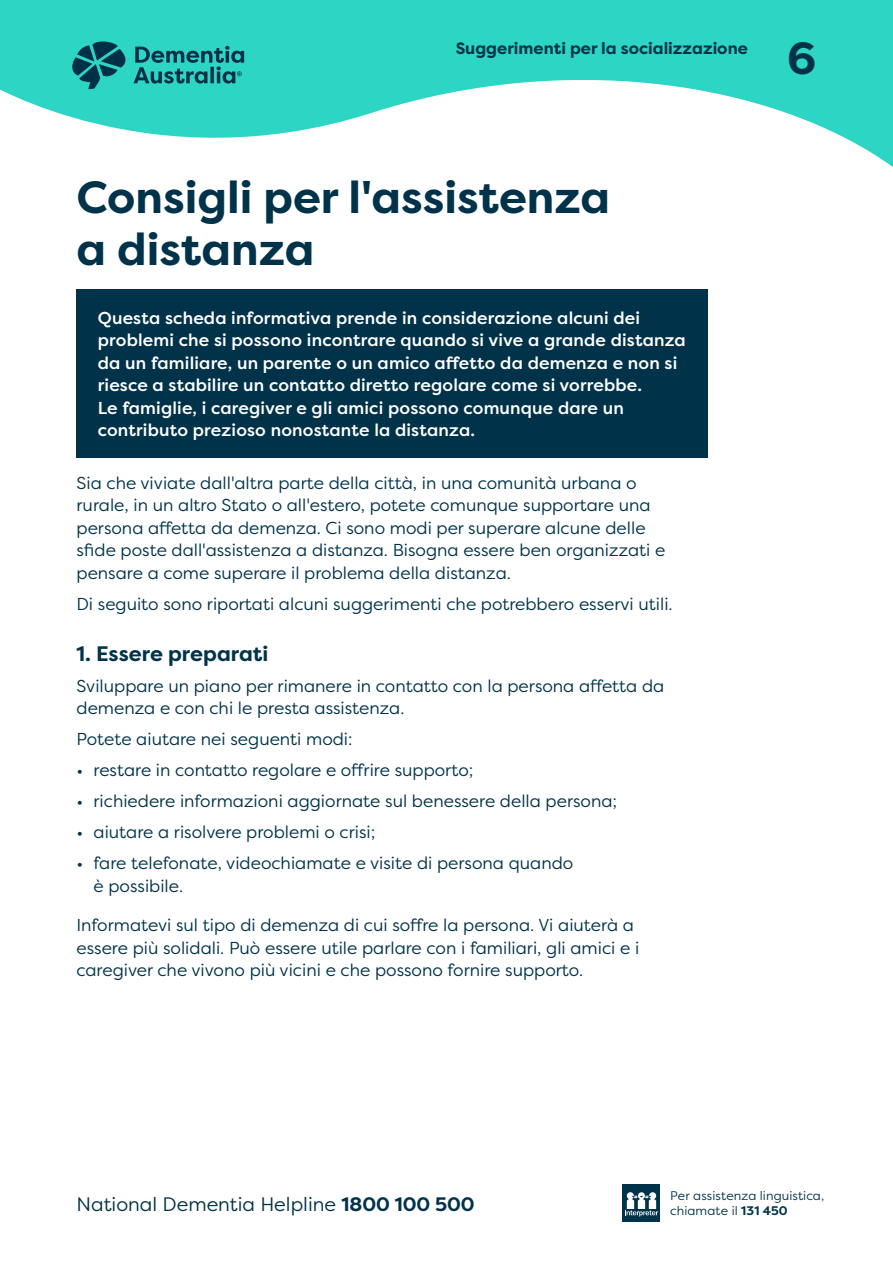
<style>
.page{position:relative;width:893px;height:1263px;background:#fff}
.page>*{position:absolute;margin:0;border:0;box-sizing:border-box;transform-origin:0 0}
.t1{font:700 45px/52.5px "Filson Pro";color:#00334a}
.t2{font:700 21px "Filson Pro";color:#00334a}
.t3{font:19.5px "Filson Pro";color:#00334a}
.t4{font:17.25px/22.5px "Filson Pro";color:#00334a}
.t5{font:500 17.25px/22.5px "Filson Pro";letter-spacing:.01em;color:#fff}
.t6{font:700 16.5px "Filson Pro";color:#00334a}
.t7{font:12.45px/15px "Filson Pro";letter-spacing:.01em;color:#00334a}
.s1{font-weight:700}
</style>
<div class="page">
<svg style="left:0;top:0;width:893px;height:167px;fill:#2cd5c4"></svg>
<svg style="left:72px;top:41px;width:172px;height:48px;background:#1d9d9a"></svg>
<div style="left:77px;top:290px;width:631px;height:168px;background:#00334a"></div>
<div style="left:623px;top:1184px;width:37px;height:37px;background:#00334a"></div>
<svg style="left:625px;top:1192px;width:33px;height:24px"></svg>
<p class="t6" style="left:456px;top:38px;width:294px">Suggerimenti per la socializzazione</p>
<p class="t1" style="left:787px;top:33px;width:31px">6</p>
<p class="t1" style="left:77px;top:171px;width:535px">Consigli per l'assistenza a distanza</p>
<p class="t5" style="left:98px;top:306px;width:590px">Questa scheda informativa prende in considerazione alcuni dei problemi che si possono incontrare quando si vive a grande distanza da un familiare, un parente o un amico affetto da demenza e non si riesce a stabilire un contatto diretto regolare come si vorrebbe.<br>Le famiglie, i caregiver e gli amici possono comunque dare un contributo prezioso nonostante la distanza.</p>
<p class="t4" style="left:77px;top:471px;width:590px">Sia che viviate dall'altra parte della città, in una comunità urbana o rurale, in un altro Stato o all'estero, potete comunque supportare una persona affetta da demenza. Ci sono modi per superare alcune delle sfide poste dall'assistenza a distanza. Bisogna essere ben organizzati e pensare a come superare il problema della distanza.</p>
<p class="t4" style="left:77px;top:592px;width:598px">Di seguito sono riportati alcuni suggerimenti che potrebbero esservi utili.</p>
<p class="t2" style="left:77px;top:640px;width:193px">1. Essere preparati</p>
<p class="t4" style="left:77px;top:674px;width:589px">Sviluppare un piano per rimanere in contatto con la persona affetta da demenza e con chi le presta assistenza.</p>
<p class="t4" style="left:77px;top:727px;width:277px">Potete aiutare nei seguenti modi:</p>
<p class="t4" style="left:77px;top:758px;width:398px">• restare in contatto regolare e offrire supporto;</p>
<p class="t4" style="left:77px;top:789px;width:542px">• richiedere informazioni aggiornate sul benessere della persona;</p>
<p class="t4" style="left:77px;top:820px;width:300px">• aiutare a risolvere problemi o crisi;</p>
<p class="t4" style="left:94px;top:851px;width:481px;text-indent:-17px">• fare telefonate, videochiamate e visite di persona quando è possibile.</p>
<p class="t4" style="left:77px;top:913px;width:564px">Informatevi sul tipo di demenza di cui soffre la persona. Vi aiuterà a essere più solidali. Può essere utile parlare con i familiari, gli amici e i caregiver che vivono più vicini e che possono fornire supporto.</p>
<p class="t3" style="left:77px;top:1191px;width:400px">National Dementia Helpline <span class="s1">1800 100 500</span></p>
<p class="t7" style="left:670px;top:1188px;width:156px">Per assistenza linguistica, chiamate il <span class="s1">131 450</span></p>
</div>
